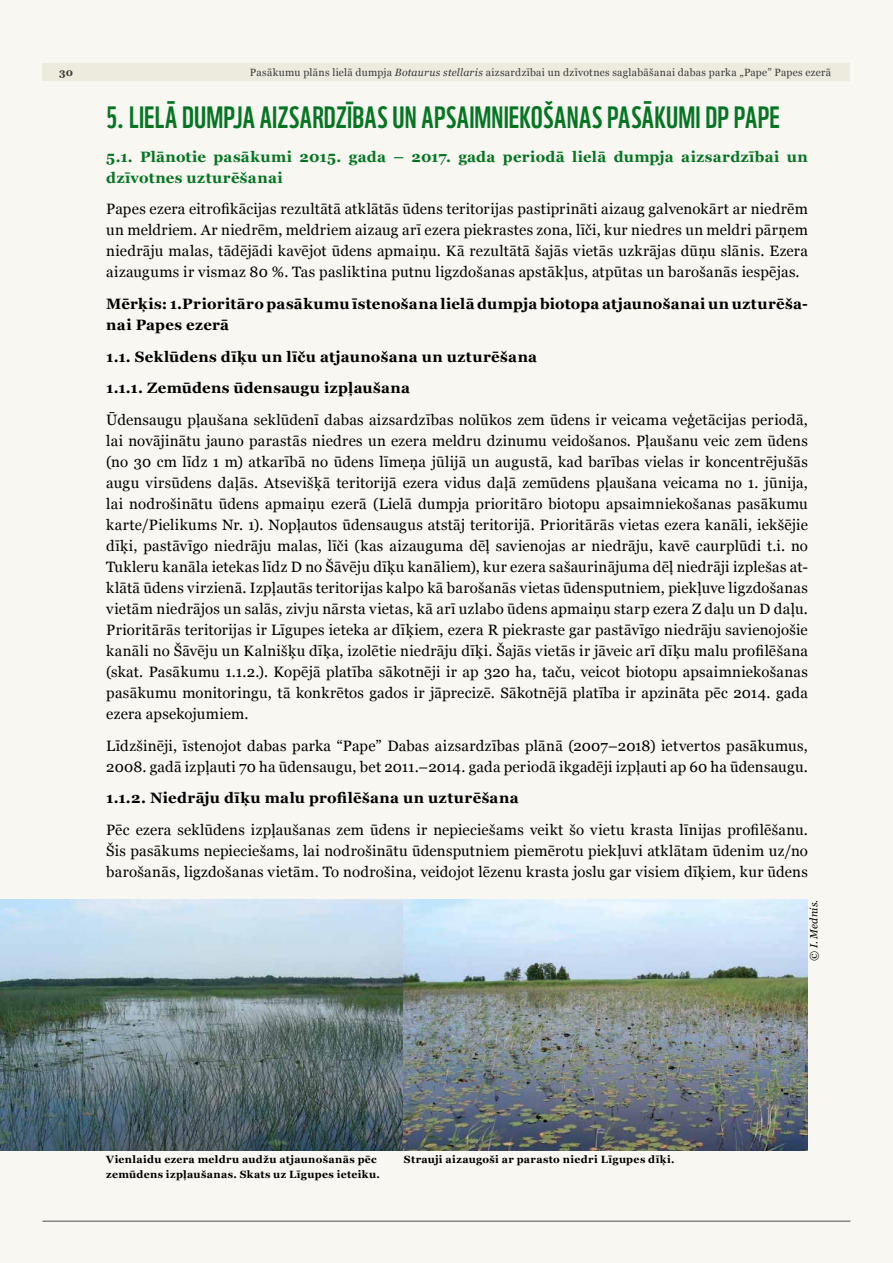
<style>
.page{position:relative;width:893px;height:1263px;background:#f8f7f1}
.page>*{position:absolute;margin:0;border:0;box-sizing:border-box;transform-origin:0 0}
.t1{font:30px "WWF";letter-spacing:.01em;color:#057523}
.t2{font:15px/21px "Georgia";letter-spacing:.015em;color:#000;text-align:justify}
.t3{font:700 15px/21px "Georgia";letter-spacing:.02em;color:#000}
.t4{font:700 15px/21px "Georgia";letter-spacing:.02em;color:#057523}
.t5{font:700 10.5px/15px "Georgia";letter-spacing:.03em;color:#000}
.t6{font:10.5px "Georgia";letter-spacing:.03em;color:#3a3a39}
.t7{font:italic 10.5px "Georgia";color:#000}
.t8{font:700 10.5px "Georgia";color:#3a3a39}
.s1{font-style:italic}
</style>
<div class="page">
<hr style="left:43px;top:1220px;width:807px;height:2px;background:#868786">
<div style="left:42px;top:64px;width:808px;height:17px;background:#edebdd"></div>
<img style="left:0;top:900px;width:808px;height:251px">
<p class="t8" style="left:59px;top:65px;width:16px">30</p>
<p class="t6" style="left:250px;top:65px;width:583px">Pasākumu plāns lielā dumpja <span class="s1">Botaurus stellaris</span> aizsardzībai un dzīvotnes saglabāšanai dabas parka „Pape” Papes ezerā</p>
<h1 class="t1" style="left:106px;top:94px;width:675px">5. LIELĀ DUMPJA AIZSARDZĪBAS UN APSAIMNIEKOŠANAS PASĀKUMI DP PAPE</h1>
<p class="t4" style="left:106px;top:145px;width:703px">5.1. Plānotie pasākumi 2015. gada – 2017. gada periodā lielā dumpja aizsardzībai un dzīvotnes uzturēšanai</p>
<p class="t2" style="left:106px;top:198px;width:703px">Papes ezera eitrofikācijas rezultātā atklātās ūdens teritorijas pastiprināti aizaug galvenokārt ar niedrēm un meldriem. Ar niedrēm, meldriem aizaug arī ezera piekrastes zona, līči, kur niedres un meldri pārņem niedrāju malas, tādējādi kavējot ūdens apmaiņu. Kā rezultātā šajās vietās uzkrājas dūņu slānis. Ezera aizaugums ir vismaz 80 %. Tas pasliktina putnu ligzdošanas apstākļus, atpūtas un barošanās iespējas.</p>
<p class="t3" style="left:106px;top:292px;width:703px">Mērķis: 1.Prioritāro pasākumu īstenošana lielā dumpja biotopa atjaunošanai un uzturēša&shy;nai Papes ezerā</p>
<p class="t3" style="left:106px;top:340px;width:432px;line-height:31.7px">1.1. Seklūdens dīķu un līču atjaunošana un uzturēšana<br>1.1.1. Zemūdens ūdensaugu izpļaušana</p>
<p class="t2" style="left:106px;top:409px;width:703px">Ūdensaugu pļaušana seklūdenī dabas aizsardzības nolūkos zem ūdens ir veicama veģetācijas periodā, lai novājinātu jauno parastās niedres un ezera meldru dzinumu veidošanos. Pļaušanu veic zem ūdens (no 30 cm līdz 1 m) atkarībā no ūdens līmeņa jūlijā un augustā, kad barības vielas ir koncentrējušās augu virsūdens daļās. Atsevišķā teritorijā ezera vidus daļā zemūdens pļaušana veicama no 1. jūnija, lai nodrošinātu ūdens apmaiņu ezerā (Lielā dumpja prioritāro biotopu apsaimniekošanas pasākumu karte/Pielikums Nr. 1). Nopļautos ūdensaugus atstāj teritorijā. Prioritārās vietas ezera kanāli, iekšējie dīķi, pastāvīgo niedrāju malas, līči (kas aizauguma dēļ savienojas ar niedrāju, kavē caurplūdi t.i. no Tukleru kanāla ietekas līdz D no Šāvēju dīķu kanāliem), kur ezera sašaurinājuma dēļ niedrāji izplešas at&shy;klātā ūdens virzienā. Izpļautās teritorijas kalpo kā barošanās vietas ūdensputniem, piekļuve ligzdošanas vietām niedrājos un salās, zivju nārsta vietas, kā arī uzlabo ūdens apmaiņu starp ezera Z daļu un D daļu.<br>Prioritārās teritorijas ir Līgupes ieteka ar dīķiem, ezera R piekraste gar pastāvīgo niedrāju savienojošie kanāli no Šāvēju un Kalnišķu dīķa, izolētie niedrāju dīķi. Šajās vietās ir jāveic arī dīķu malu profilēšana (skat. Pasākumu 1.1.2.). Kopējā platība sākotnēji ir ap 320 ha, taču, veicot biotopu apsaimniekošanas pasākumu monitoringu, tā konkrētos gados ir jāprecizē. Sākotnējā platība ir apzināta pēc 2014. gada ezera apsekojumiem.</p>
<p class="t2" style="left:106px;top:734px;width:703px">Līdzšinēji, īstenojot dabas parka “Pape” Dabas aizsardzības plānā (2007–2018) ietvertos pasākumus,<br>2008. gadā izpļauti 70 ha ūdensaugu, bet 2011.–2014. gada periodā ikgadēji izpļauti ap 60 ha ūdensaugu.</p>
<p class="t3" style="left:106px;top:787px;width:414px">1.1.2. Niedrāju dīķu malu profilēšana un uzturēšana</p>
<p class="t2" style="left:106px;top:818px;width:703px">Pēc ezera seklūdens izpļaušanas zem ūdens ir nepieciešams veikt šo vietu krasta līnijas profilēšanu.<br>Šis pasākums nepieciešams, lai nodrošinātu ūdensputniem piemērotu piekļuvi atklātam ūdenim uz/no barošanās, ligzdošanas vietām. To nodrošina, veidojot lēzenu krasta joslu gar visiem dīķiem, kur ūdens</p>
<p class="t5" style="left:106px;top:1151px;width:275px">Vienlaidu ezera meldru audžu atjaunošanās pēc zemūdens izpļaušanas. Skats uz Līgupes ieteiku.</p>
<p class="t5" style="left:404px;top:1151px;width:272px">Strauji aizaugoši ar parasto niedri Līgupes dīķi.</p>
<p class="t7" style="left:806px;top:961px;width:63px;rotate:-90deg">© I. Mednis.</p>
</div>
